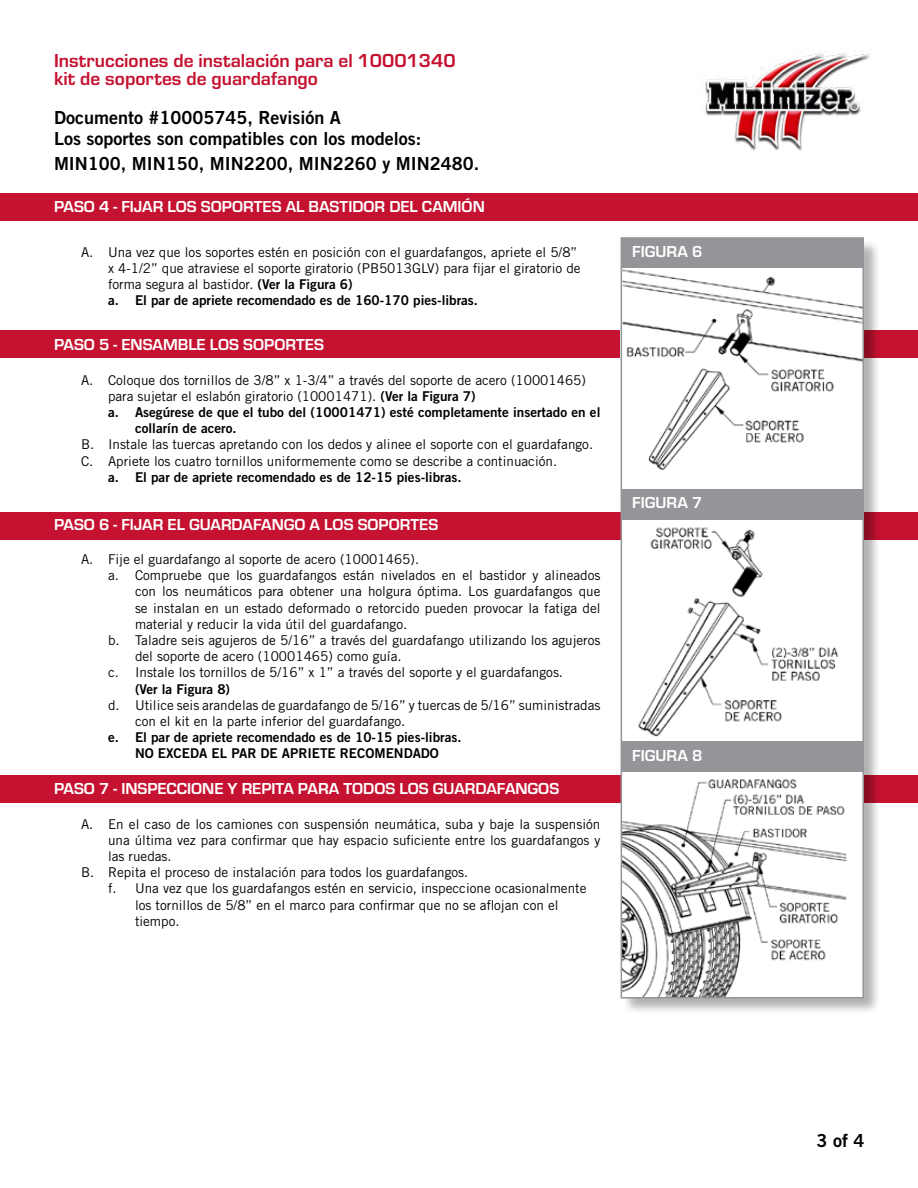
<style>
.page{position:relative;width:918px;height:1188px;background:#fff}
.page>*{position:absolute;margin:0;border:0;box-sizing:border-box;transform-origin:0 0}
.t1{font:700 19.5px/18px "Eurostile";color:#c41230}
.t2{font:18px/21px "Trade Gothic LT Std Bd 2";color:#000}
.t3{font:700 16.5px "Eurostile";color:#fff}
.t4{font:13.5px/16.2px "Trade Gothic LT Std";color:#000}
.t5{font:13.5px/16.2px "Trade Gothic LT Std Bd 2";color:#000}
.s1{font-family:"Trade Gothic LT Std Bd 2"}
</style>
<div class="page">
<div style="left:0;top:331px;width:918px;height:27px;background:#c41230"></div>
<div style="left:0;top:193px;width:918px;height:28px;background:#c41230"></div>
<div style="left:0;top:512px;width:918px;height:28px;background:#c41230"></div>
<div style="left:0;top:775px;width:918px;height:28px;background:#c41230"></div>
<div style="left:623px;top:239px;width:258px;height:776px;background:#000;opacity:.3"></div>
<div style="left:621px;top:238px;width:242px;height:759px;background:#fff"></div>
<div style="left:621px;top:238px;width:243px;height:30px;background:#939598"></div>
<div style="left:621px;top:489px;width:243px;height:30px;background:#939598"></div>
<div style="left:621px;top:741px;width:242px;height:31px;background:#939598"></div>
<img style="left:624px;top:269px;width:237px;height:201px">
<img style="left:638px;top:527px;width:201px;height:210px">
<img style="left:624px;top:779px;width:222px;height:217px">
<div style="left:621px;top:237px;width:243px;height:762px;border:2px solid #939598"></div>
<img style="left:703px;top:53px;width:168px;height:98px">
<h1 class="t1" style="left:54px;top:50px;width:403px">Instrucciones de instalación para el 10001340 kit de soportes de guardafango</h1>
<h2 class="t2" style="left:54px;top:107px;width:369px">Documento #10005745, Revisión A<br>Los soportes son compatibles con los modelos:</h2>
<h2 class="t2" style="left:54px;top:152px;width:427px">MIN100, MIN150, MIN2200, MIN2260 y MIN2480.</h2>
<p class="t3" style="left:54px;top:195px;width:432px">PASO 4 - FIJAR LOS SOPORTES AL BASTIDOR DEL CAMIÓN</p>
<p class="t4" style="left:108px;top:244px;width:474px;text-indent:-27px">A. Una vez que los soportes estén en posición con el guardafangos, apriete el 5/8” x 4-1/2” que atraviese el soporte giratorio (PB5013GLV) para fijar el giratorio de forma segura al bastidor. <span class="s1">(Ver la Figura 6)</span></p>
<p class="t5" style="left:108px;top:292px;width:372px">a. El par de apriete recomendado es de 160-170 pies-libras.</p>
<p class="t3" style="left:54px;top:333px;width:271px">PASO 5 - ENSAMBLE LOS SOPORTES</p>
<p class="t4" style="left:108px;top:371px;width:479px;text-indent:-27px">A. Coloque dos tornillos de 3/8” x 1-3/4” a través del soporte de acero (10001465) para sujetar el eslabón giratorio (10001471). <span class="s1">(Ver la Figura 7)</span></p>
<p class="t5" style="left:135px;top:404px;width:467px;text-indent:-27px">a. Asegúrese de que el tubo del (10001471) esté completamente insertado en el collarín de acero.</p>
<p class="t4" style="left:81px;top:436px;width:514px">B. Instale las tuercas apretando con los dedos y alinee el soporte con el guardafango.<br>C. Apriete los cuatro tornillos uniformemente como se describe a continuación.</p>
<p class="t5" style="left:108px;top:469px;width:355px">a. El par de apriete recomendado es de 12-15 pies-libras.</p>
<p class="t3" style="left:54px;top:512px;width:386px">PASO 6 - FIJAR EL GUARDAFANGO A LOS SOPORTES</p>
<p class="t4" style="left:81px;top:551px;width:340px">A. Fije el guardafango al soporte de acero (10001465).</p>
<p class="t4" style="left:108px;top:567px;width:494px">a. Compruebe que los guardafangos están nivelados en el bastidor y alineados</p>
<p class="t4" style="left:135px;top:583px;width:467px">con los neumáticos para obtener una holgura óptima. Los guardafangos que</p>
<p class="t4" style="left:135px;top:599px;width:467px">se instalan en un estado deformado o retorcido pueden provocar la fatiga del</p>
<p class="t4" style="left:135px;top:616px;width:274px">material y reducir la vida útil del guardafango.</p>
<p class="t4" style="left:108px;top:632px;width:494px">b. Taladre seis agujeros de 5/16” a través del guardafango utilizando los agujeros</p>
<p class="t4" style="left:135px;top:648px;width:268px">del soporte de acero (10001465) como guía.</p>
<p class="t4" style="left:108px;top:664px;width:457px">c. Instale los tornillos de 5/16” x 1” a través del soporte y el guardafangos.</p>
<p class="t5" style="left:135px;top:680px;width:97px">(Ver la Figura 8)</p>
<p class="t4" style="left:135px;top:697px;width:467px;text-indent:-27px">d. Utilice seis arandelas de guardafango de 5/16” y tuercas de 5/16” suministradas con el kit en la parte inferior del guardafango.</p>
<p class="t5" style="left:108px;top:729px;width:355px;text-align:center">e. El par de apriete recomendado es de 10-15 pies-libras.<br>NO EXCEDA EL PAR DE APRIETE RECOMENDADO</p>
<p class="t3" style="left:54px;top:777px;width:507px">PASO 7 - INSPECCIONE Y REPITA PARA TODOS LOS GUARDAFANGOS</p>
<p class="t4" style="left:81px;top:815px;width:521px">A. En el caso de los camiones con suspensión neumática, suba y baje la suspensión</p>
<p class="t4" style="left:108px;top:832px;width:494px">una última vez para confirmar que hay espacio suficiente entre los guardafangos y</p>
<p class="t4" style="left:108px;top:848px;width:65px">las ruedas.</p>
<p class="t4" style="left:81px;top:864px;width:389px">B. Repita el proceso de instalación para todos los guardafangos.</p>
<p class="t4" style="left:108px;top:880px;width:480px">f. Una vez que los guardafangos estén en servicio, inspeccione ocasionalmente</p>
<p class="t4" style="left:135px;top:896px;width:425px">los tornillos de 5/8” en el marco para confirmar que no se aflojan con el</p>
<p class="t4" style="left:135px;top:913px;width:46px">tiempo.</p>
<p class="t3" style="left:632px;top:239px;width:72px">FIGURA 6</p>
<p class="t3" style="left:632px;top:491px;width:72px">FIGURA 7</p>
<p class="t3" style="left:632px;top:743px;width:72px">FIGURA 8</p>
<h2 class="t2" style="left:817px;top:1130px;width:49px">3 of 4</h2>
</div>
